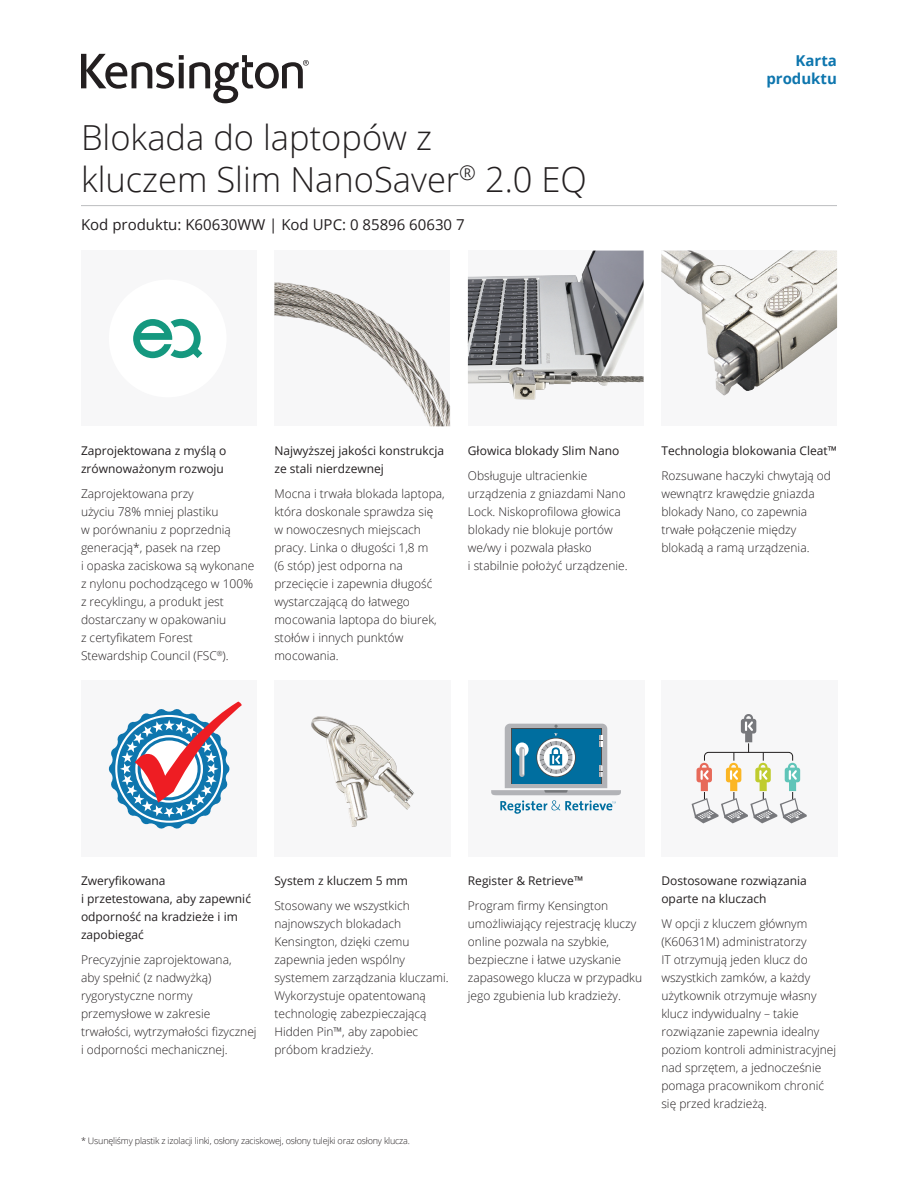
<style>
.page{position:relative;width:918px;height:1188px;background:#fff}
.page>*{position:absolute;margin:0;border:0;box-sizing:border-box;transform-origin:0 0}
.t1{font:300 34.5px/41.4px "Open Sans";color:#231f20}
.t2{font:15px "Open Sans";color:#231f20}
.Filetype_Header_Blue{font:700 15px "Open Sans";color:#0e76ae}
.Body{font:300 12px/18px "Open Sans";color:#231f20}
.t3{font:12px/18px "Open Sans";color:#231f20}
.t4{font:300 9px "Open Sans";letter-spacing:-.02em;color:#231f20}
</style>
<div class="page">
<svg style="left:81px;top:54px;width:228px;height:49px"></svg>
<div style="left:81px;top:680px;width:176px;height:177px;background:#f7f7f8"></div>
<div style="left:274px;top:680px;width:177px;height:177px;background:#f7f7f8"></div>
<img style="left:311px;top:716px;width:103px;height:111px">
<div style="left:468px;top:680px;width:176px;height:177px;background:#f7f7f8"></div>
<svg style="left:491px;top:724px;width:130px;height:90px"></svg>
<div style="left:661px;top:680px;width:177px;height:177px;background:#f7f7f8"></div>
<svg style="left:692px;top:714px;width:115px;height:109px"></svg>
<svg style="left:108px;top:702px;width:134px;height:127px"></svg>
<div style="left:81px;top:251px;width:176px;height:175px;background:#f7f7f8"></div>
<div style="left:274px;top:251px;width:176px;height:175px;background:#f7f7f8"></div>
<img style="left:274px;top:282px;width:176px;height:144px">
<div style="left:468px;top:251px;width:176px;height:175px;background:#f7f7f8"></div>
<img style="left:468px;top:251px;width:176px;height:149px">
<div style="left:661px;top:251px;width:176px;height:175px;background:#f7f7f8"></div>
<img style="left:661px;top:251px;width:176px;height:145px">
<div style="left:109px;top:280px;width:118px;height:117px;background:#fff;border-radius:50%"></div>
<svg style="left:133px;top:319px;width:69px;height:39px"></svg>
<hr style="left:81px;top:205px;width:756px;height:1px;background:#bcbdc0">
<h1 class="t1" style="left:81px;top:116px;width:507px">Blokada do laptopów z<br>kluczem Slim NanoSaver<sup>®</sup> 2.0 EQ</h1>
<p class="t2" style="left:81px;top:214px;width:385px">Kod produktu: K60630WW | Kod UPC: 0 85896 60630 7</p>
<p class="Filetype_Header_Blue" style="left:796px;top:50px;width:43px">Karta</p>
<p class="Filetype_Header_Blue" style="left:766px;top:68px;width:72px">produktu</p>
<h3 class="t3" style="left:81px;top:441px;width:147px">Zaprojektowana z myślą o zrównoważonym rozwoju</h3>
<p class="Body" style="left:81px;top:484px;width:175px">Zaprojektowana przy<br>użyciu 78% mniej plastiku<br>w porównaniu z poprzednią generacją*, pasek na rzep<br>i opaska zaciskowa są wykonane z nylonu pochodzącego w 100% z recyklingu, a produkt jest dostarczany w opakowaniu<br>z certyfikatem Forest<br>Stewardship Council (FSC<sup>®</sup>).</p>
<h3 class="t3" style="left:274px;top:441px;width:171px">Najwyższej jakości konstrukcja ze stali nierdzewnej</h3>
<p class="Body" style="left:274px;top:484px;width:172px">Mocna i trwała blokada laptopa, która doskonale sprawdza się w nowoczesnych miejscach pracy. Linka o długości 1,8 m<br>(6 stóp) jest odporna na przecięcie i zapewnia długość wystarczającą do łatwego mocowania laptopa do biurek, stołów i innych punktów mocowania.</p>
<h3 class="t3" style="left:468px;top:441px;width:153px">Głowica blokady Slim Nano</h3>
<p class="Body" style="left:468px;top:466px;width:161px">Obsługuje ultracienkie urządzenia z gniazdami Nano<br>Lock. Niskoprofilowa głowica blokady nie blokuje portów we/wy i pozwala płasko<br>i stabilnie położyć urządzenie.</p>
<h3 class="t3" style="left:661px;top:441px;width:177px">Technologia blokowania Cleat™</h3>
<p class="Body" style="left:661px;top:466px;width:171px">Rozsuwane haczyki chwytają od wewnątrz krawędzie gniazda blokady Nano, co zapewnia trwałe połączenie między blokadą a ramą urządzenia.</p>
<h3 class="t3" style="left:81px;top:871px;width:172px">Zweryfikowana<br>i przetestowana, aby zapewnić odporność na kradzieże i im zapobiegać</h3>
<p class="Body" style="left:81px;top:950px;width:177px">Precyzyjnie zaprojektowana,<br>aby spełnić (z nadwyżką) rygorystyczne normy przemysłowe w zakresie trwałości, wytrzymałości fizycznej i odporności mechanicznej.</p>
<h3 class="t3" style="left:274px;top:871px;width:135px">System z kluczem 5 mm</h3>
<p class="Body" style="left:274px;top:896px;width:176px">Stosowany we wszystkich najnowszych blokadach<br>Kensington, dzięki czemu zapewnia jeden wspólny systemem zarządzania kluczami.<br>Wykorzystuje opatentowaną technologię zabezpieczającą<br>Hidden Pin™, aby zapobiec próbom kradzieży.</p>
<h3 class="t3" style="left:468px;top:871px;width:117px">Register &amp; Retrieve™</h3>
<p class="Body" style="left:468px;top:896px;width:176px">Program firmy Kensington umożliwiający rejestrację kluczy online pozwala na szybkie, bezpieczne i łatwe uzyskanie zapasowego klucza w przypadku jego zgubienia lub kradzieży.</p>
<p class="t4" style="left:81px;top:1135px;width:331px">* Usunęliśmy plastik z izolacji linki, osłony zaciskowej, osłony tulejki oraz osłony klucza.</p>
<h3 class="t3" style="left:661px;top:871px;width:147px">Dostosowane rozwiązania oparte na kluczach</h3>
<p class="Body" style="left:661px;top:914px;width:176px">W opcji z kluczem głównym (K60631M) administratorzy<br>IT otrzymują jeden klucz do wszystkich zamków, a każdy użytkownik otrzymuje własny klucz indywidualny – takie rozwiązanie zapewnia idealny poziom kontroli administracyjnej nad sprzętem, a jednocześnie pomaga pracownikom chronić się przed kradzieżą.</p>
</div>
